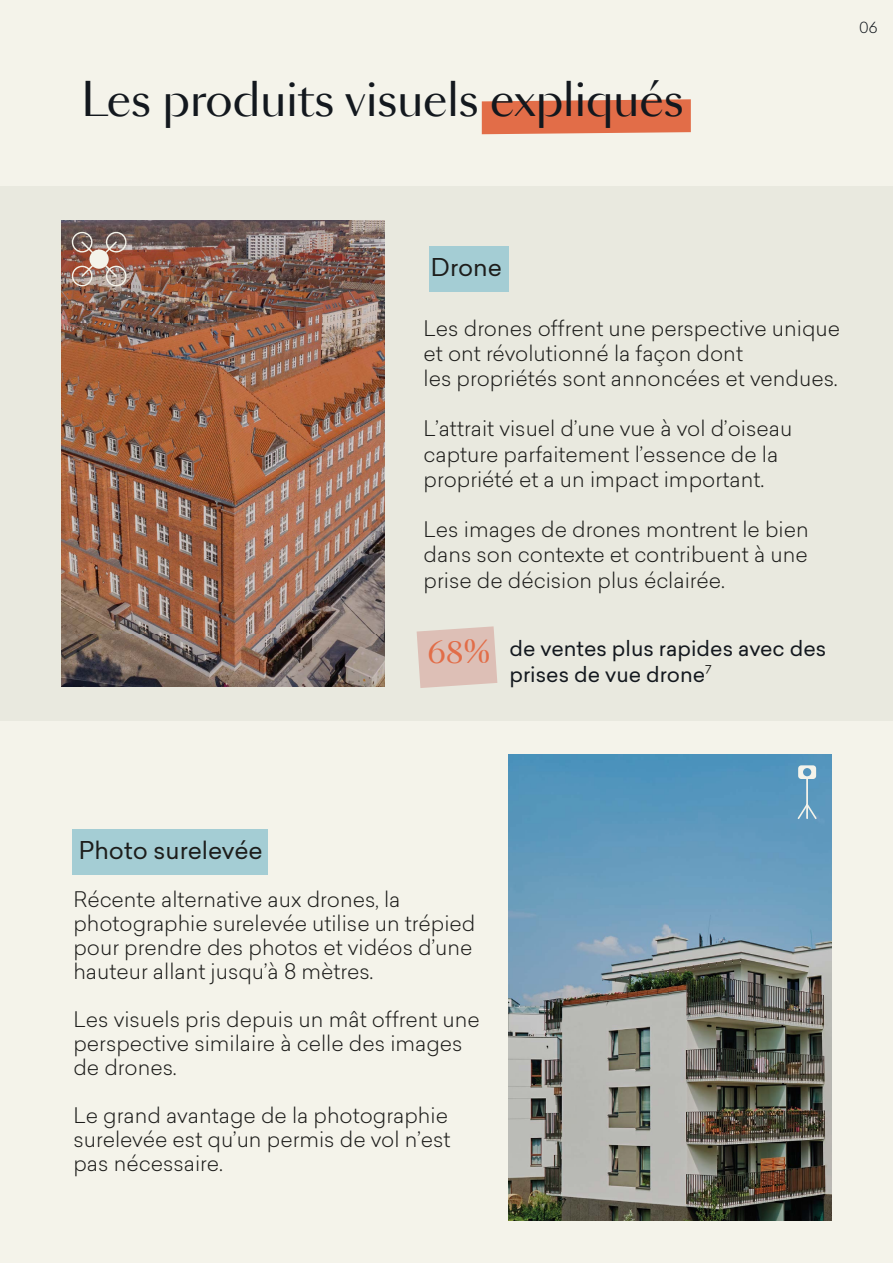
<style>
.page{position:relative;width:893px;height:1263px;background:#f4f3ea}
.page>*{position:absolute;margin:0;border:0;box-sizing:border-box;transform-origin:0 0}
.t1{font:45px "Sang Bleu OG Sans";color:#13181e}
.t2{font:30px "Sang Bleu OG Sans";color:#e26d48}
.t3{font:24px "Sailec";color:#1d1d1b}
.t4{font:300 21px/24px "Sailec";color:#1d1d1b}
.t5{font:21px/25.7px "Sailec";color:#13181e}
.t6{font:300 15px "Sailec";color:#13181e}
.s1{font-weight:300;color:#1d1d1b}
</style>
<div class="page">
<div style="left:0;top:186px;width:893px;height:535px;background:#e9e9df"></div>
<svg style="left:417px;top:626px;width:80px;height:62px;background:#dec4ba"></svg>
<div style="left:72px;top:829px;width:195px;height:46px;background:#a4cdd4"></div>
<div style="left:429px;top:246px;width:79px;height:45px;background:#a4cdd4"></div>
<img style="left:61px;top:220px;width:324px;height:466px">
<svg style="left:72px;top:232px;width:55px;height:54px"></svg>
<svg style="left:482px;top:99px;width:209px;height:35px;background:#e37552"></svg>
<img style="left:508px;top:755px;width:324px;height:466px">
<hr style="left:806px;top:777px;width:2px;height:42px;background:#f4f3ea">
<svg style="left:798px;top:804px;width:19px;height:15px"></svg>
<svg style="left:798px;top:765px;width:18px;height:14px"></svg>
<h1 class="t1" style="left:81px;top:72px;width:604px">Les produits visuels expliqués</h1>
<p class="t6" style="left:859px;top:17px;width:20px">06</p>
<p class="t3" style="left:431px;top:250px;width:73px">Drone</p>
<p class="t4" style="left:424px;top:315px;width:418px;line-height:25.2px">Les drones offrent une perspective unique et ont révolutionné la façon dont<br>les propriétés sont annoncées et vendues.</p>
<p class="t4" style="left:424px;top:415px;width:370px;line-height:25.2px">L’attrait visuel d’une vue à vol d’oiseau capture parfaitement l’essence de la propriété et a un impact important.</p>
<p class="t4" style="left:424px;top:516px;width:387px;line-height:25.2px;text-align:justify">Les images de drones montrent le bien dans son contexte et contribuent à une prise de décision plus éclairée.</p>
<h2 class="t2" style="left:428px;top:633px;width:64px">68%</h2>
<p class="t5" style="left:509px;top:636px;width:318px">de ventes plus rapides avec des prises de vue drone<span class="s1">7</span></p>
<p class="t3" style="left:79px;top:834px;width:185px">Photo surelevée</p>
<p class="t4" style="left:73px;top:887px;width:404px">Récente alternative aux drones, la photographie surelevée utilise un trépied pour prendre des photos et vidéos d’une hauteur allant jusqu’à 8 mètres.</p>
<p class="t4" style="left:73px;top:1007px;width:408px">Les visuels pris depuis un mât offrent une perspective similaire à celle des images de drones.</p>
<p class="t4" style="left:73px;top:1103px;width:379px">Le grand avantage de la photographie surelevée est qu’un permis de vol n’est pas nécessaire.</p>
</div>
